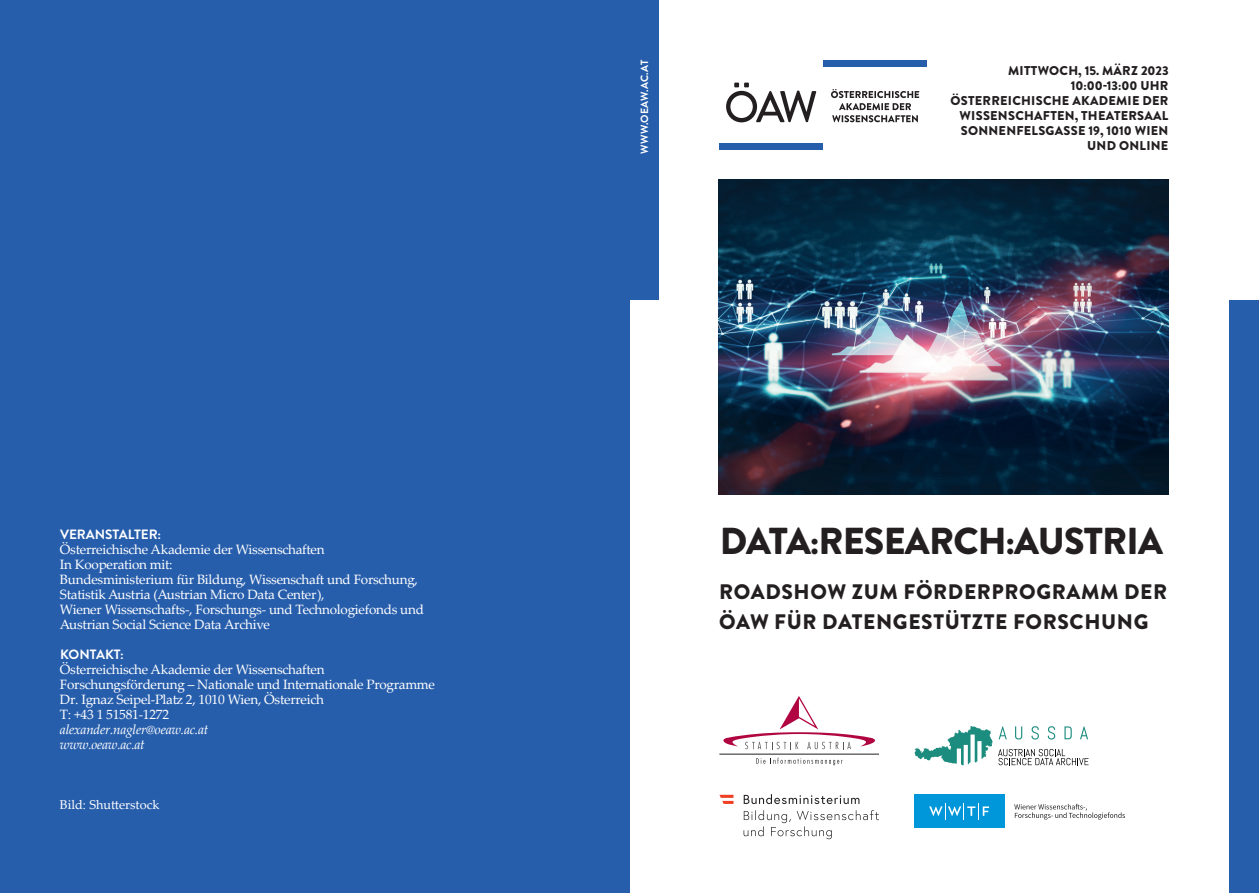
<style>
.page{position:relative;width:1259px;height:893px;background:#fff}
.page>*{position:absolute;margin:0;border:0;box-sizing:border-box;transform-origin:0 0}
.t1{font:900 37.5px "Brandon Grotesque";letter-spacing:-.02em;color:#231f20}
.t2{font:900 21px/30px "Brandon Grotesque";letter-spacing:.03em;color:#231f20}
.t3{font:13.5px/15px "Palatino Linotype";letter-spacing:-.02em;color:#fff}
.t4{font:italic 13.5px/15px "Palatino Linotype";letter-spacing:-.02em;color:#fff}
.t5{font:700 13.5px "Brandon Grotesque";color:#fff}
.t6{font:900 12.75px/15px "Brandon Grotesque";letter-spacing:.02em;color:#231f20;text-align:right}
.t7{font:12.75px "Palatino Linotype";color:#fff}
.t8{font:700 10.5px "Brandon Grotesque";letter-spacing:.02em;color:#fff}
</style>
<div class="page">
<div style="left:0;top:0;width:629px;height:893px;background:#275eac"></div>
<img style="left:718px;top:179px;width:450px;height:315px">
<svg style="left:723px;top:696px;width:152px;height:53px"></svg>
<svg style="left:756px;top:758px;width:86px;height:7px"></svg>
<hr style="left:719px;top:754px;width:160px;height:1px;background:#231f20">
<svg style="left:914px;top:726px;width:174px;height:39px"></svg>
<svg style="left:743px;top:810px;width:136px;height:29px"></svg>
<svg style="left:743px;top:794px;width:116px;height:10px"></svg>
<svg style="left:719px;top:795px;width:14px;height:9px"></svg>
<div style="left:914px;top:794px;width:91px;height:34px;background:#0097da"></div>
<svg style="left:929px;top:803px;width:60px;height:17px"></svg>
<svg style="left:1014px;top:804px;width:111px;height:16px"></svg>
<div style="left:629px;top:0;width:30px;height:300px;background:#275eac"></div>
<div style="left:1229px;top:435px;width:30px;height:458px;background:#275eac"></div>
<div style="left:1229px;top:300px;width:30px;height:149px;background:#275eac"></div>
<div style="left:719px;top:143px;width:104px;height:7px;background:#275eac"></div>
<div style="left:823px;top:60px;width:104px;height:7px;background:#275eac"></div>
<svg style="left:726px;top:83px;width:90px;height:39px"></svg>
<svg style="left:831px;top:89px;width:88px;height:33px"></svg>
<p class="t5" style="left:60px;top:525px;width:103px">VERANSTALTER:</p>
<p class="t3" style="left:60px;top:542px;width:365px">Österreichische Akademie der Wissenschaften<br>In Kooperation mit:<br>Bundesministerium für Bildung, Wissenschaft und Forschung, Statistik Austria (Austrian Micro Data Center),<br>Wiener Wissenschafts-, Forschungs- und Technologiefonds und Austrian Social Science Data Archive</p>
<p class="t5" style="left:60px;top:645px;width:65px">KONTAKT:</p>
<p class="t3" style="left:60px;top:662px;width:377px">Österreichische Akademie der Wissenschaften Forschungsförderung – Nationale und Internationale Programme Dr. Ignaz Seipel-Platz 2, 1010 Wien, Österreich<br>T: +43 1 51581-1272</p>
<p class="t4" style="left:60px;top:722px;width:150px">alexander.nagler@oeaw.ac.at www.oeaw.ac.at</p>
<p class="t7" style="left:60px;top:796px;width:101px">Bild: Shutterstock</p>
<p class="t8" style="left:637px;top:154px;width:95px;rotate:-90deg">WWW.OEAW.AC.AT</p>
<p class="t6" style="left:950px;top:63px;width:220px">MITTWOCH, 15. MÄRZ 2023<br>10:00-13:00 UHR<br>ÖSTERREICHISCHE AKADEMIE DER<br>WISSENSCHAFTEN, THEATERSAAL<br>SONNENFELSGASSE 19, 1010 WIEN<br>UND ONLINE</p>
<h1 class="t1" style="left:719px;top:515px;width:445px">DATA:RESEARCH:AUSTRIA</h1>
<h2 class="t2" style="left:719px;top:577px;width:449px">ROADSHOW ZUM FÖRDERPROGRAMM DER<br>ÖAW FÜR DATENGESTÜTZTE FORSCHUNG</h2>
</div>
